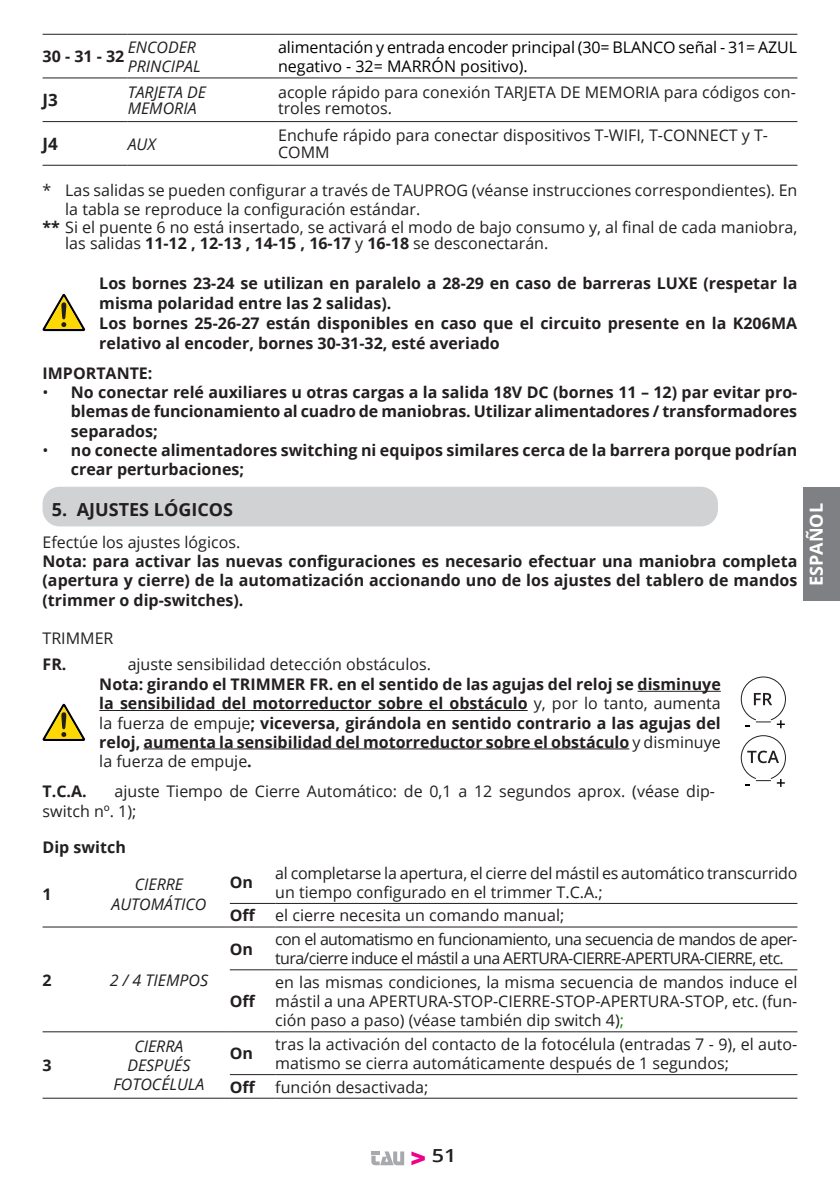
<style>
.page{position:relative;width:840px;height:1191px;background:#fff}
.page>*{position:absolute;margin:0;border:0;box-sizing:border-box;transform-origin:0 0}
.Titolo_cap{font:700 18px "Open Sans";color:#231f20}
.t1{font:700 18px "Open Sans";color:#fff}
.t2{font:600 18px "Open Sans";color:#231f20;scale:1.2 1}
.t3{font:700 17px "Open Sans";color:#231f20}
.Collegamenti-1{font:700 16px/19.2px "Open Sans";color:#231f20}
.Elenco_numerato{font:16px/19.2px "Open Sans";color:#231f20}
.Collegamenti{font:700 16px/19.2px "Open Sans";color:#231f20;text-align:justify}
.Rientro_5{font:16px/19.2px "Open Sans";color:#231f20}
.N_B{font:700 16px/19.2px "Open Sans";color:#231f20;text-align:justify}
.Elenco_numerato-2{font:16px/19.2px "Open Sans";letter-spacing:-.04em;color:#231f20}
.Collegamenti-1-2{font:16px/19.2px "Open Sans";letter-spacing:-.01em;color:#000}
.Rientro{font:italic 16px "Open Sans";color:#231f20}
.Stacco10{font:16px/19.2px "Open Sans";color:#231f20}
.Rientro-2{font:16px/16.4px "Open Sans";color:#231f20}
.Titolo_cap-2{font:16px/17.2px "Open Sans";color:#231f20}
.Collegamenti-2{font:16px "Open Sans";color:#231f20}
.Rientro-3{font:700 16px "Open Sans";color:#231f20}
.Titolo_cap-3{font:700 16px "Open Sans";color:#231f20}
.Corpo_testo{font:16px "Open Sans";color:#231f20}
.Stacco10-2{font:700 16px "Open Sans";color:#231f20}
.s1{font-weight:700}
.s2{font-weight:400}
.s3{color:#009600}
</style>
<div class="page">
<svg style="left:411px;top:1151px;width:13px;height:14px"></svg>
<svg style="left:371px;top:1151px;width:33px;height:14px"></svg>
<hr style="left:43px;top:34px;width:85px;height:1px;background:#231f20">
<hr style="left:128px;top:34px;width:150px;height:1px;background:#231f20">
<hr style="left:278px;top:34px;width:519px;height:1px;background:#231f20">
<hr style="left:43px;top:78px;width:85px;height:1px;background:#231f20">
<hr style="left:43px;top:121px;width:85px;height:1px;background:#231f20">
<hr style="left:43px;top:165px;width:85px;height:1px;background:#231f20">
<hr style="left:128px;top:78px;width:150px;height:1px;background:#231f20">
<hr style="left:278px;top:78px;width:519px;height:1px;background:#231f20">
<hr style="left:128px;top:165px;width:150px;height:1px;background:#231f20">
<hr style="left:278px;top:165px;width:519px;height:1px;background:#231f20">
<hr style="left:128px;top:121px;width:150px;height:1px;background:#231f20">
<hr style="left:278px;top:121px;width:519px;height:1px;background:#231f20">
<svg style="left:43px;top:294px;width:42px;height:37px"></svg>
<div style="left:43px;top:487px;width:674px;height:39px;background:#d1d2d4;border-radius:17px"></div>
<svg style="left:43px;top:704px;width:42px;height:37px"></svg>
<hr style="left:637px;top:691px;width:83px;height:1px;background:#231f20">
<hr style="left:99px;top:710px;width:428px;height:1px;background:#231f20">
<hr style="left:143px;top:748px;width:486px;height:1px;background:#231f20">
<svg style="left:740px;top:676px;width:45px;height:52px"></svg>
<svg style="left:740px;top:735px;width:45px;height:52px"></svg>
<hr style="left:43px;top:926px;width:45px;height:1px;background:#231f20">
<hr style="left:88px;top:926px;width:142px;height:1px;background:#231f20">
<hr style="left:230px;top:926px;width:45px;height:1px;background:#231f20">
<hr style="left:275px;top:926px;width:522px;height:1px;background:#231f20">
<hr style="left:43px;top:1031px;width:45px;height:1px;background:#231f20">
<hr style="left:88px;top:1031px;width:142px;height:1px;background:#231f20">
<hr style="left:230px;top:1031px;width:45px;height:1px;background:#231f20">
<hr style="left:275px;top:1031px;width:522px;height:1px;background:#231f20">
<hr style="left:43px;top:1097px;width:45px;height:1px;background:#231f20">
<hr style="left:88px;top:1097px;width:142px;height:1px;background:#231f20">
<hr style="left:230px;top:1097px;width:45px;height:1px;background:#231f20">
<hr style="left:275px;top:1097px;width:522px;height:1px;background:#231f20">
<hr style="left:230px;top:1074px;width:45px;height:1px;background:#231f20">
<hr style="left:275px;top:1074px;width:522px;height:1px;background:#231f20">
<hr style="left:230px;top:969px;width:45px;height:1px;background:#231f20">
<hr style="left:275px;top:969px;width:522px;height:1px;background:#231f20">
<hr style="left:230px;top:903px;width:45px;height:1px;background:#231f20">
<hr style="left:275px;top:903px;width:522px;height:1px;background:#231f20">
<div style="left:802px;top:488px;width:37px;height:113px;background:#7e8083"></div>
<p class="Rientro" style="left:128px;top:36px;width:70px">ENCODER</p>
<p class="Rientro" style="left:128px;top:55px;width:75px">PRINCIPAL</p>
<p class="Collegamenti" style="left:43px;top:46px;width:83px">30 - 31 - 32</p>
<p class="t3" style="left:43px;top:88px;width:17px">J3</p>
<p class="Rientro" style="left:128px;top:81px;width:80px">TARJETA DE</p>
<p class="Rientro" style="left:128px;top:97px;width:70px">MEMORIA</p>
<p class="Collegamenti-1-2" style="left:278px;top:37px;width:520px">alimentación y entrada encoder principal (30= BLANCO señal - 31= AZUL negativo - 32= MARRÓN positivo).</p>
<p class="Rientro-2" style="left:278px;top:83px;width:519px">acople rápido para conexión TARJETA DE MEMORIA para códigos con&shy;troles remotos.</p>
<p class="t3" style="left:43px;top:132px;width:17px">J4</p>
<p class="Rientro" style="left:128px;top:133px;width:30px">AUX</p>
<p class="Titolo_cap-2" style="left:278px;top:126px;width:491px">Enchufe rápido para conectar dispositivos T-WIFI, T-CONNECT y T-<br>COMM</p>
<p class="Rientro_5" style="left:65px;top:180px;width:733px;text-indent:-23px">* Las salidas se pueden configurar a través de TAUPROG (véanse instrucciones correspondientes). En la tabla se reproduce la configuración estándar.</p>
<p class="Rientro_5" style="left:65px;top:218px;width:733px;line-height:16.6px;text-indent:-23px"><span class="s1">**</span> Si el puente 6 no está insertado, se activará el modo de bajo consumo y, al final de cada maniobra, las salidas <span class="s1">11-12 , 12-13 , 14-15 , 16-17</span> y <span class="s1">16-18</span> se desconectarán.</p>
<p class="Collegamenti-1" style="left:99px;top:272px;width:699px;line-height:20px">Los bornes 23-24 se utilizan en paralelo a 28-29 en caso de barreras LUXE (respetar la misma polaridad entre las 2 salidas).</p>
<p class="Collegamenti-1" style="left:99px;top:312px;width:699px;line-height:20px">Los bornes 25-26-27 están disponibles en caso que el circuito presente en la K206MA relativo al encoder, bornes 30-31-32, esté averiado</p>
<p class="Collegamenti-1" style="left:43px;top:363px;width:111px">IMPORTANTE:</p>
<p class="Collegamenti-1" style="left:71px;top:382px;width:727px;text-align:justify;text-indent:-28px"><span class="s2">•</span> No conectar relé auxiliares u otras cargas a la salida 18V DC (bornes 11 – 12) par evitar pro&shy;blemas de funcionamiento al cuadro de maniobras. Utilizar alimentadores / transformadores separados;</p>
<p class="Collegamenti-1" style="left:71px;top:440px;width:727px;text-indent:-28px"><span class="s2">•</span> no conecte alimentadores switching ni equipos similares cerca de la barrera porque podrían crear perturbaciones;</p>
<p class="Titolo_cap" style="left:52px;top:496px;width:182px">5. AJUSTES LÓGICOS</p>
<p class="Elenco_numerato" style="left:43px;top:532px;width:199px">Efectúe los ajustes lógicos.</p>
<p class="N_B" style="left:43px;top:551px;width:756px">Nota: para activar las nuevas configuraciones es necesario efectuar una maniobra completa (apertura y cierre) de la automatización accionando uno de los ajustes del tablero de mandos (trimmer o dip-switches).</p>
<p class="Corpo_testo" style="left:43px;top:627px;width:72px">TRIMMER</p>
<p class="Collegamenti" style="left:43px;top:654px;width:25px">FR.</p>
<p class="Collegamenti-2" style="left:128px;top:653px;width:304px">ajuste sensibilidad detección obstáculos.</p>
<p class="Collegamenti" style="left:99px;top:674px;width:622px">Nota: girando el TRIMMER FR. en el sentido de las agujas del reloj se disminuye la sensibilidad del motorreductor sobre el obstáculo <span class="s2">y, por lo tanto, aumenta la fuerza de empuje</span>; viceversa, girándola en sentido contrario a las agujas del reloj, aumenta la sensibilidad del motorreductor sobre el obstáculo <span class="s2">y disminuye la fuerza de empuje</span>.</p>
<p class="Stacco10-2" style="left:43px;top:780px;width:46px">T.C.A.</p>
<p class="Stacco10" style="left:43px;top:781px;width:673px;text-indent:72px">ajuste Tiempo de Cierre Automático: de 0,1 a 12 segundos aprox. (véase dip&shy;switch nº. 1);</p>
<p class="Titolo_cap-3" style="left:43px;top:835px;width:85px">Dip switch</p>
<p class="Rientro-3" style="left:43px;top:883px;width:11px">1</p>
<p class="Rientro-3" style="left:230px;top:871px;width:25px">On</p>
<p class="Elenco_numerato" style="left:275px;top:862px;width:523px">al completarse la apertura, el cierre del mástil es automático transcurrido un tiempo configurado en el trimmer T.C.A.;</p>
<p class="Rientro-3" style="left:230px;top:904px;width:27px">Off</p>
<p class="Elenco_numerato" style="left:275px;top:905px;width:290px">el cierre necesita un comando manual;</p>
<p class="Rientro" style="left:135px;top:873px;width:50px">CIERRE</p>
<p class="Rientro" style="left:111px;top:892px;width:96px">AUTOMÁTICO</p>
<p class="Rientro-3" style="left:43px;top:968px;width:11px">2</p>
<p class="Rientro" style="left:110px;top:968px;width:100px">2 / 4 TIEMPOS</p>
<p class="Rientro-3" style="left:43px;top:1054px;width:11px">3</p>
<p class="Rientro" style="left:134px;top:1035px;width:50px">CIERRA</p>
<p class="Rientro" style="left:127px;top:1054px;width:64px">DESPUÉS</p>
<p class="Rientro" style="left:113px;top:1073px;width:92px">FOTOCÉLULA</p>
<p class="Rientro-3" style="left:230px;top:937px;width:25px">On</p>
<p class="Elenco_numerato-2" style="left:275px;top:929px;width:523px">con el automatismo en funcionamiento, una secuencia de mandos de aper&shy;tura/cierre induce el mástil a una AERTURA-CIERRE-APERTURA-CIERRE, etc.</p>
<p class="Rientro-3" style="left:230px;top:989px;width:27px">Off</p>
<p class="Elenco_numerato" style="left:275px;top:972px;width:523px;text-align:justify">en las mismas condiciones, la misma secuencia de mandos induce el mástil a una APERTURA-STOP-CIERRE-STOP-APERTURA-STOP, etc. (fun&shy;ción paso a paso) (véase también dip switch 4)<span class="s3">;</span></p>
<p class="Rientro-3" style="left:230px;top:1042px;width:25px">On</p>
<p class="Elenco_numerato" style="left:275px;top:1034px;width:523px">tras la activación del contacto de la fotocélula (entradas 7 - 9), el auto&shy;matismo se cierra automáticamente después de 1 segundos;</p>
<p class="Rientro-3" style="left:230px;top:1075px;width:27px">Off</p>
<p class="Elenco_numerato" style="left:275px;top:1076px;width:154px">función desactivada;</p>
<p class="t1" style="left:803px;top:586px;width:84px;rotate:-90deg">ESPAÑOL</p>
<p class="t2" style="left:431px;top:1143px;width:22px">51</p>
</div>
